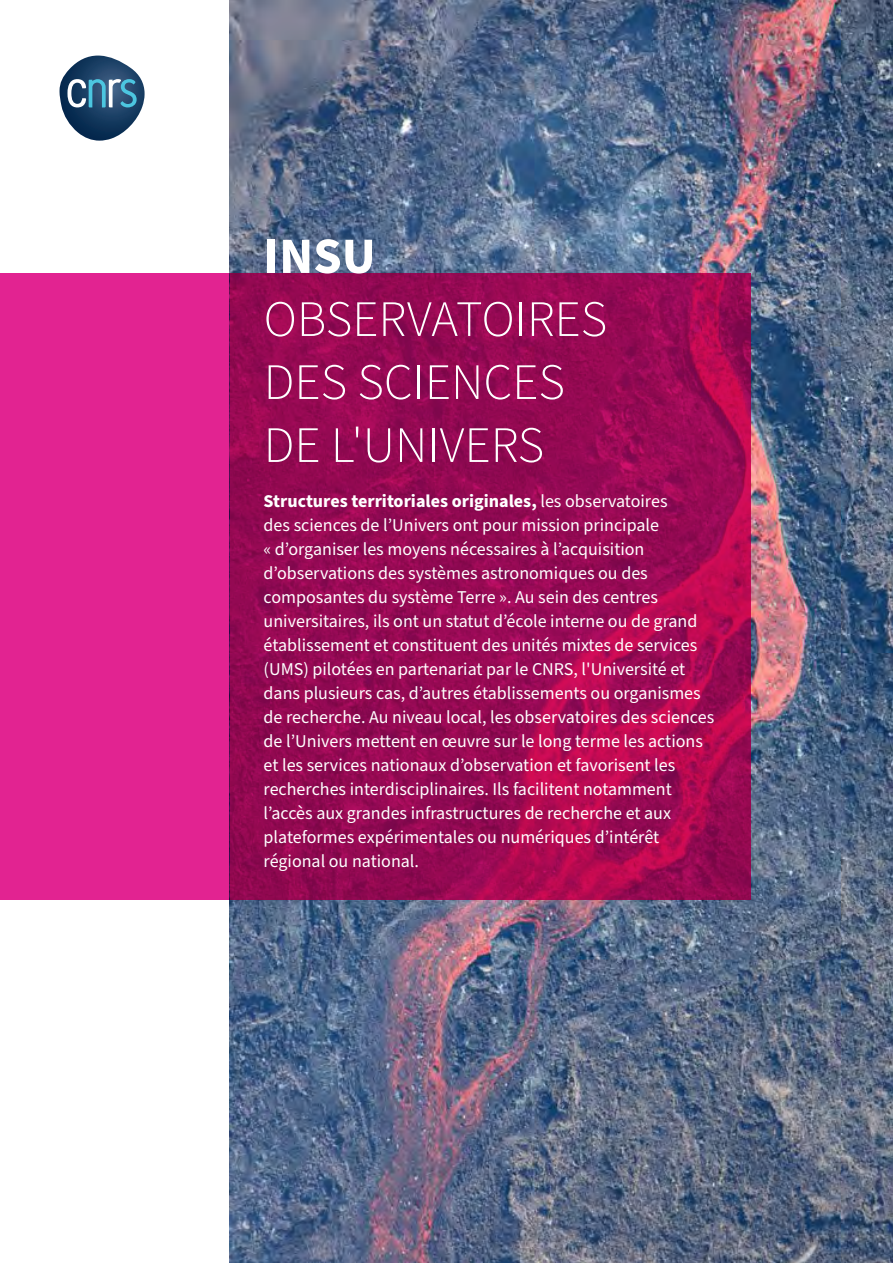
<style>
.page{position:relative;width:893px;height:1263px;background:#fff}
.page>*{position:absolute;margin:0;border:0;box-sizing:border-box;transform-origin:0 0}
.t1{font:300 51px/63px "Source Sans Pro";color:#fff}
.t2{font:700 51px "Source Sans Pro";color:#fff}
.t3{font:18px/24px "Source Sans Pro";color:#fff}
.s1{font-weight:700}
</style>
<div class="page">
<img style="left:230px;top:0;width:663px;height:1263px">
<svg style="left:60px;top:56px;width:85px;height:85px"></svg>
<svg style="left:0;top:273px;width:750px;height:626px;background:#b01165"></svg>
<p class="t2" style="left:264px;top:221px;width:114px">INSU</p>
<p class="t1" style="left:264px;top:289px;width:345px">OBSERVATOIRES<br>DES SCIENCES</p>
<p class="t1" style="left:264px;top:415px;width:282px">DE L'UNIVERS</p>
<p class="t3" style="left:264px;top:490px;width:452px"><span class="s1">Structures territoriales originales,</span> les observatoires<br>des sciences de l’Univers ont pour mission principale<br>« d’organiser les moyens nécessaires à l’acquisition d’observations des systèmes astronomiques ou des composantes du système Terre ». Au sein des centres universitaires, ils ont un statut d’école interne ou de grand établissement et constituent des unités mixtes de services (UMS) pilotées en partenariat par le CNRS, l'Université et dans plusieurs cas, d’autres établissements ou organismes de recherche. Au niveau local, les observatoires des sciences de l’Univers mettent en œuvre sur le long terme les actions et les services nationaux d’observation et favorisent les recherches interdisciplinaires. Ils facilitent notamment l’accès aux grandes infrastructures de recherche et aux plateformes expérimentales ou numériques d’intérêt régional ou national.</p>
</div>
